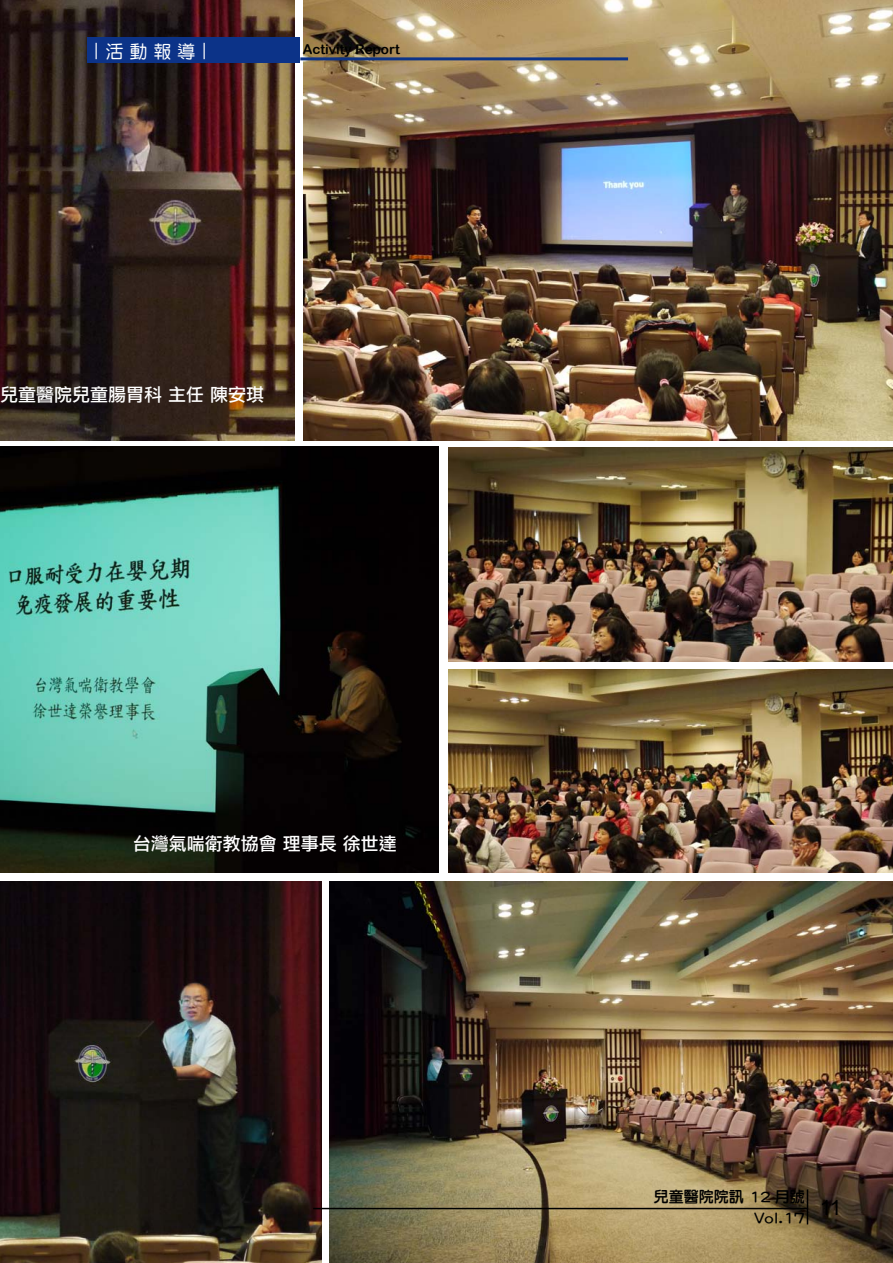
<style>
.page{position:relative;width:893px;height:1263px;background:#fff}
.page>*{position:absolute;margin:0;border:0;box-sizing:border-box;transform-origin:0 0}
.t1{font:21px "Arial";color:#000}
.t2{font:18px "DF Li Hei Std W5";color:#fff}
.t3{font:18px "DF Yuan Std W5";color:#fff}
.t4{font:15px/21px "DF Li Yuan Std W7";color:#000;text-align:right}
.t5{font:13.5px "Arial Rounded MT Bold";color:#000}
</style>
<div class="page">
<img style="left:304px;top:0;width:589px;height:441px">
<img style="left:0;top:0;width:295px;height:441px">
<img style="left:0;top:446px;width:439px;height:427px">
<img style="left:0;top:882px;width:322px;height:381px">
<img style="left:330px;top:882px;width:563px;height:381px">
<img style="left:449px;top:448px;width:444px;height:213px">
<img style="left:449px;top:670px;width:444px;height:203px">
<div style="left:87px;top:38px;width:213px;height:25px;background:#0c3388"></div>
<hr style="left:300px;top:57px;width:328px;height:3px;background:#0c3388">
<hr style="left:807px;top:1189px;width:1px;height:35px;background:#000">
<hr style="left:313px;top:1208px;width:495px;height:1px;background:#000">
<p class="t3" style="left:87px;top:60px;width:19px;rotate:-90deg">—</p>
<p class="t3" style="left:105px;top:41px;width:91px">活動報導</p>
<p class="t3" style="left:195px;top:60px;width:19px;rotate:-90deg">—</p>
<p class="t5" style="left:303px;top:41px;width:99px">Activity Report</p>
<p class="t2" style="left:0;top:385px;width:265px">兒童醫院兒童腸胃科 主任 陳安琪</p>
<p class="t2" style="left:133px;top:834px;width:265px">台灣氣喘衛教協會 理事長 徐世達</p>
<p class="t4" style="left:654px;top:1186px;width:153px">兒童醫院院訊 12 月號<br>Vol.17</p>
<p class="t1" style="left:820px;top:1194px;width:23px">11</p>
</div>
